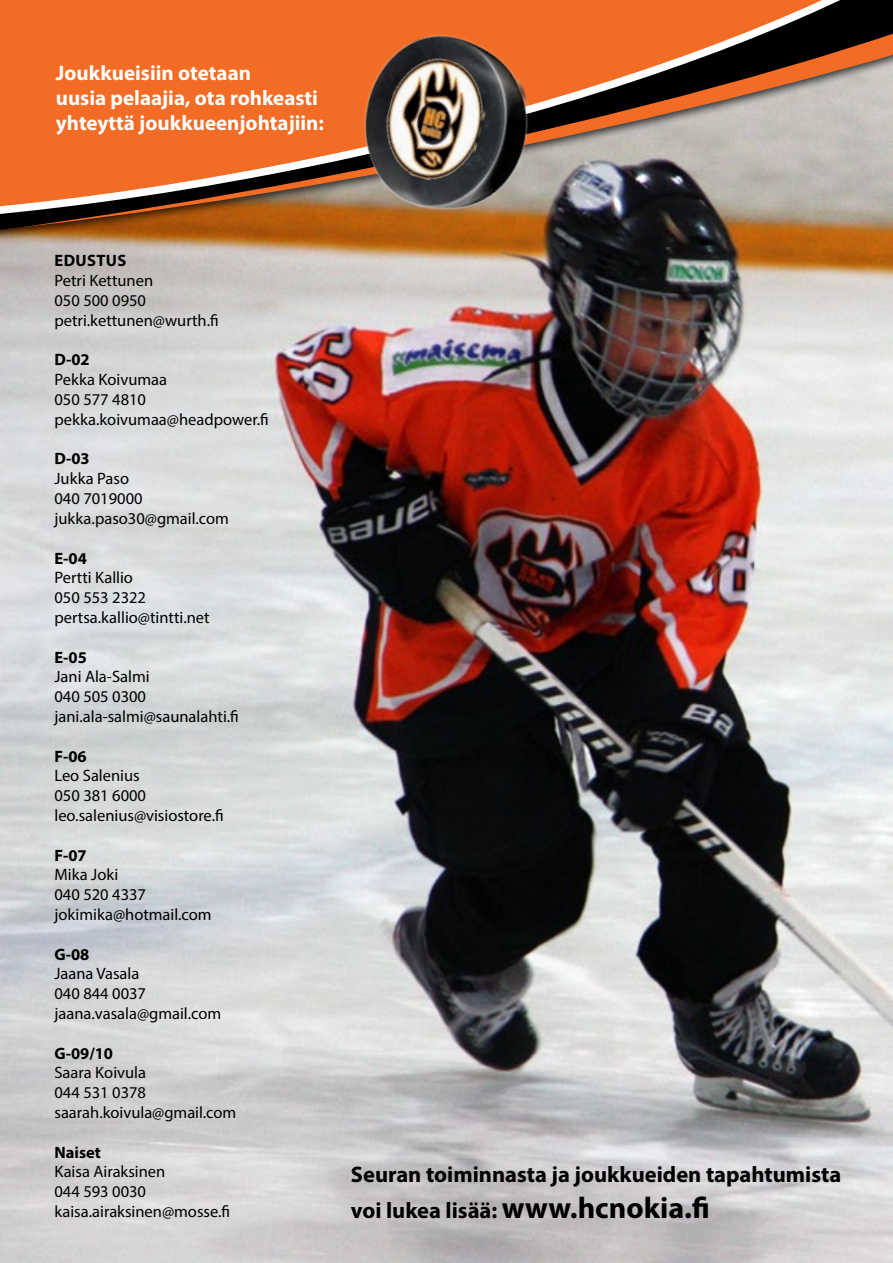
<style>
.page{position:relative;width:893px;height:1263px;background:#fff}
.page>*{position:absolute;margin:0;border:0;box-sizing:border-box;transform-origin:0 0}
.t1{font:700 22.5px/36px "Myriad Pro";color:#000}
.t2{font:700 21px/25.2px "Myriad Pro";color:#fff}
.t3{font:16.5px/19.8px "Myriad Pro";color:#000}
.t4{font:700 16.5px "Myriad Pro";color:#000}
.t5{font:700 16.5px "Myriad Pro";letter-spacing:.02em;color:#000}
.s1{font-size:30px}
</style>
<div class="page">
<img style="left:0;top:287px;width:893px;height:976px">
<svg style="left:0;top:260px;width:893px;height:27px;background:#aba49c"></svg>
<svg style="left:0;top:0;width:893px;height:260px;background:#b66e44"></svg>
<img style="left:339px;top:8px;width:215px;height:228px">
<img style="left:374px;top:48px;width:122px;height:143px">
<p class="t2" style="left:56px;top:59px;width:270px">Joukkueisiin otetaan<br>uusia pelaajia, ota rohkeasti yhteyttä joukkueenjohtajiin:</p>
<p class="t5" style="left:55px;top:250px;width:73px">EDUSTUS</p>
<p class="t3" style="left:54px;top:271px;width:166px">Petri Kettunen<br>050 500 0950 petri.kettunen@wurth.fi</p>
<p class="t4" style="left:54px;top:349px;width:37px">D-02</p>
<p class="t3" style="left:54px;top:370px;width:216px">Pekka Koivumaa<br>050 577 4810 pekka.koivumaa@headpower.fi</p>
<p class="t4" style="left:54px;top:448px;width:37px">D-03</p>
<p class="t3" style="left:54px;top:469px;width:176px">Jukka Paso<br>040 7019000 jukka.paso30@gmail.com</p>
<p class="t4" style="left:54px;top:547px;width:34px">E-04</p>
<p class="t3" style="left:54px;top:568px;width:157px">Pertti Kallio<br>050 553 2322 pertsa.kallio@tintti.net</p>
<p class="t4" style="left:54px;top:646px;width:34px">E-05</p>
<p class="t3" style="left:54px;top:667px;width:186px">Jani Ala-Salmi<br>040 505 0300 jani.ala-salmi@saunalahti.fi</p>
<p class="t4" style="left:54px;top:745px;width:34px">F-06</p>
<p class="t3" style="left:54px;top:766px;width:171px">Leo Salenius<br>050 381 6000 leo.salenius@visiostore.fi</p>
<p class="t4" style="left:54px;top:844px;width:34px">F-07</p>
<p class="t3" style="left:54px;top:865px;width:159px">Mika Joki<br>040 520 4337 jokimika@hotmail.com</p>
<p class="t4" style="left:54px;top:943px;width:36px">G-08</p>
<p class="t3" style="left:54px;top:964px;width:168px">Jaana Vasala<br>040 844 0037 jaana.vasala@gmail.com</p>
<p class="t4" style="left:54px;top:1042px;width:60px">G-09/10</p>
<p class="t3" style="left:54px;top:1063px;width:183px">Saara Koivula<br>044 531 0378 saarah.koivula@gmail.com</p>
<p class="t4" style="left:54px;top:1141px;width:48px">Naiset</p>
<p class="t3" style="left:54px;top:1162px;width:177px">Kaisa Airaksinen<br>044 593 0030 kaisa.airaksinen@mosse.fi</p>
<h1 class="t1" style="left:351px;top:1156px;width:492px">Seuran toiminnasta ja joukkueiden tapahtumista voi lukea lisää: <span class="s1">www.hcnokia.fi</span></h1>
</div>
